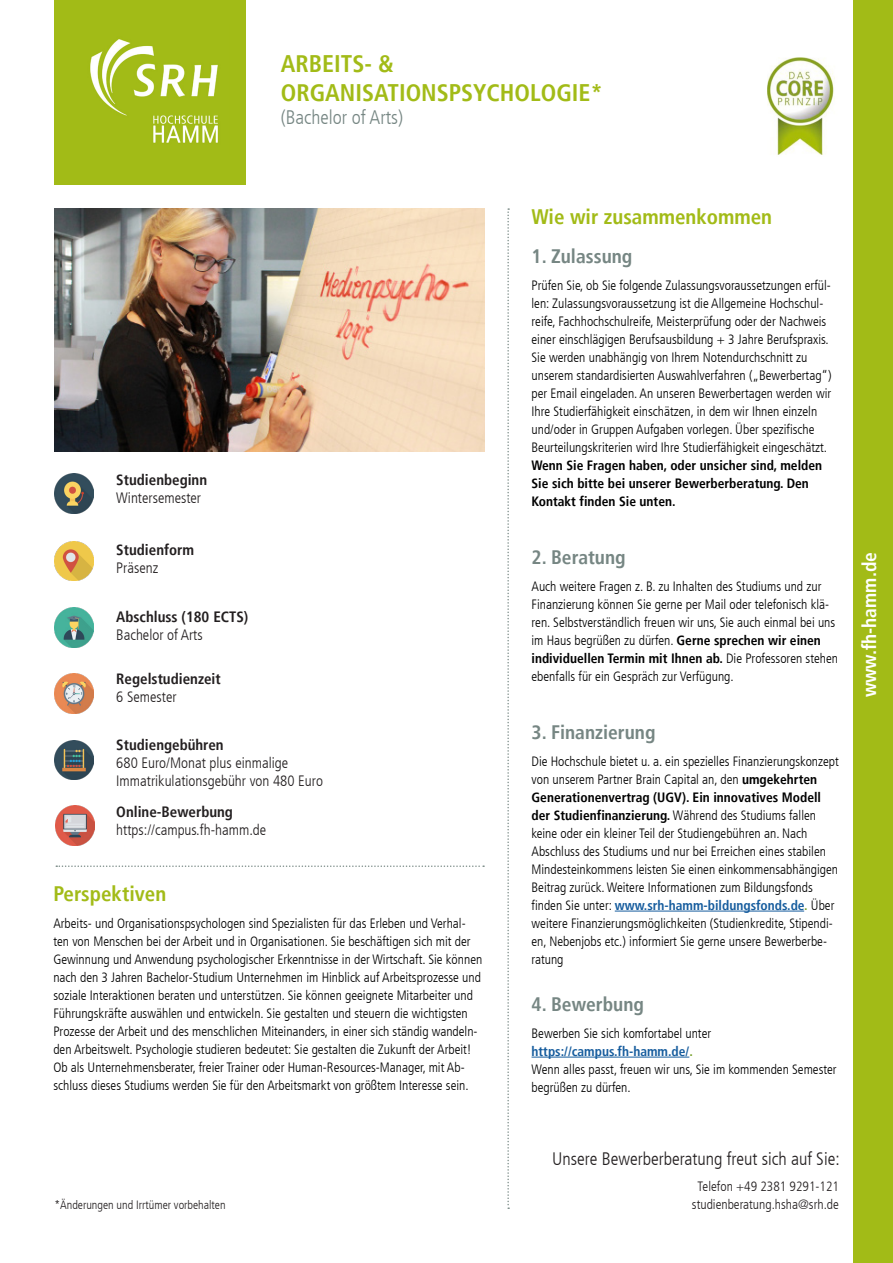
<style>
.page{position:relative;width:893px;height:1263px;background:#fff}
.page>*{position:absolute;margin:0;border:0;box-sizing:border-box;transform-origin:0 0}
.t1{font:700 condensed 24px "Frutiger LT";color:#a2bb17}
.t2{font:700 condensed 21px "Frutiger LT";color:#a2bb17}
.t3{font:700 condensed 19.5px "Frutiger LT";color:#768683}
.t4{font:300 condensed 19.5px "Frutiger LT";color:#768683}
.t5{font:700 condensed 19.5px "Frutiger LT";color:#fff}
.t6{font:300 condensed 18px "Frutiger LT";color:#231f20}
.t7{font:300 condensed 15px/18px "Frutiger LT";color:#231f20}
.t8{font:700 condensed 15px/18px "Frutiger LT";color:#231f20}
.t9{font:300 condensed 13.5px/18px "Frutiger LT";color:#000001}
.t10{font:300 condensed 13.5px "Frutiger LT";color:#231f20}
.t11{font:300 condensed 12px "Frutiger LT";color:#231f20}
.s1{font-weight:300}
.s2{font-weight:700}
.s3{font-weight:700;color:#175d9e}
.s4{font-weight:700;color:#78a22d}
</style>
<div class="page">
<div style="left:54px;top:0;width:192px;height:185px;background:#a2bb17"></div>
<svg style="left:56px;top:865px;width:428px;height:2px"></svg>
<hr style="left:615px;top:911px;width:189px;height:1px;background:#175d9e">
<hr style="left:531px;top:1057px;width:158px;height:1px;background:#175d9e">
<svg style="left:507px;top:208px;width:2px;height:1001px"></svg>
<img style="left:54px;top:208px;width:431px;height:243px">
<img style="left:54px;top:474px;width:40px;height:39px">
<img style="left:54px;top:541px;width:40px;height:40px">
<img style="left:54px;top:608px;width:40px;height:39px">
<img style="left:54px;top:674px;width:40px;height:39px">
<img style="left:54px;top:740px;width:40px;height:40px">
<img style="left:55px;top:805px;width:40px;height:40px">
<img style="left:90px;top:39px;width:128px;height:104px">
<div style="left:853px;top:0;width:40px;height:1263px;background:#a2bb17"></div>
<img style="left:767px;top:57px;width:68px;height:98px">
<p class="t1" style="left:281px;top:49px;width:114px">ARBEITS- &amp;</p>
<p class="t1" style="left:281px;top:78px;width:324px">ORGANISATIONSPSYCHOLOGIE*</p>
<p class="t4" style="left:281px;top:106px;width:124px">(Bachelor of Arts)</p>
<p class="t8" style="left:116px;top:471px;width:92px">Studienbeginn</p>
<p class="t7" style="left:116px;top:489px;width:86px">Wintersemester</p>
<p class="t8" style="left:116px;top:541px;width:79px">Studienform<br><span class="s1">Präsenz</span></p>
<p class="t8" style="left:116px;top:608px;width:134px">Abschluss (180 ECTS)<br><span class="s1">Bachelor of Arts</span></p>
<p class="t8" style="left:116px;top:670px;width:106px">Regelstudienzeit<br><span class="s1">6 Semester</span></p>
<p class="t8" style="left:116px;top:736px;width:109px">Studiengebühren</p>
<p class="t7" style="left:116px;top:754px;width:208px">680 Euro/Monat plus einmalige<br>Immatrikulationsgebühr von 480 Euro</p>
<p class="t7" style="left:116px;top:803px;width:151px"><span class="s2">Online-Bewerbung </span>https://campus.fh-hamm.de</p>
<p class="t2" style="left:53px;top:881px;width:114px">Perspektiven</p>
<p class="t9" style="left:53px;top:914px;width:431px">Arbeits- und Organisationspsychologen sind Spezialisten für das Erleben und Verhal&shy;ten von Menschen bei der Arbeit und in Organisationen. Sie beschäftigen sich mit der Gewinnung und Anwendung psychologischer Erkenntnisse in der Wirtschaft. Sie können nach den 3 Jahren Bachelor-Studium Unternehmen im Hinblick auf Arbeitsprozesse und soziale Interaktionen beraten und unterstützen. Sie können geeignete Mitarbeiter und Führungskräfte auswählen und entwickeln. Sie gestalten und steuern die wichtigsten Prozesse der Arbeit und des menschlichen Miteinanders, in einer sich ständig wandeln&shy;den Arbeitswelt. Psychologie studieren bedeutet: Sie gestalten die Zukunft der Arbeit!<br>Ob als Unternehmensberater, freier Trainer oder Human-Resources-Manager, mit Ab&shy;schluss dieses Studiums werden Sie für den Arbeitsmarkt von größtem Interesse sein.</p>
<p class="t2" style="left:531px;top:204px;width:242px">Wie wir zusammenkommen</p>
<p class="t3" style="left:531px;top:245px;width:102px">1. Zulassung</p>
<p class="t9" style="left:531px;top:276px;width:301px">Prüfen Sie, ob Sie folgende Zulassungsvoraussetzungen erfül&shy;len: Zulassungsvoraussetzung ist die Allgemeine Hochschul&shy;reife, Fachhochschulreife, Meisterprüfung oder der Nachweis einer einschlägigen Berufsausbildung + 3 Jahre Berufspraxis.<br>Sie werden unabhängig von Ihrem Notendurchschnitt zu unserem standardisierten Auswahlverfahren („Bewerbertag“) per Email eingeladen. An unseren Bewerbertagen werden wir Ihre Studierfähigkeit einschätzen, in dem wir Ihnen einzeln und/oder in Gruppen Aufgaben vorlegen. Über spezifische Beurteilungskriterien wird Ihre Studierfähigkeit eingeschätzt.<br><span class="s2">Wenn Sie Fragen haben, oder unsicher sind, melden Sie sich bitte bei unserer Bewerberberatung. Den Kontakt finden Sie unten.</span></p>
<p class="t3" style="left:531px;top:546px;width:96px">2. Beratung</p>
<p class="t9" style="left:531px;top:577px;width:308px">Auch weitere Fragen z. B. zu Inhalten des Studiums und zur Finanzierung können Sie gerne per Mail oder telefonisch klä&shy;ren. Selbstverständlich freuen wir uns, Sie auch einmal bei uns im Haus begrüßen zu dürfen. <span class="s2">Gerne sprechen wir einen individuellen Termin mit Ihnen ab.</span> Die Professoren stehen ebenfalls für ein Gespräch zur Verfügung.</p>
<p class="t3" style="left:531px;top:721px;width:125px">3. Finanzierung</p>
<p class="t9" style="left:531px;top:752px;width:309px">Die Hochschule bietet u. a. ein spezielles Finanzierungskonzept von unserem Partner Brain Capital an, den <span class="s2">umgekehrten Generationenvertrag (UGV). Ein innovatives Modell der Studienfinanzierung.</span> Während des Studiums fallen keine oder ein kleiner Teil der Studiengebühren an. Nach Abschluss des Studiums und nur bei Erreichen eines stabilen Mindesteinkommens leisten Sie einen einkommensabhängigen Beitrag zurück. Weitere Informationen zum Bildungsfonds finden Sie unter: <span class="s3">www.srh-hamm-bildungsfonds.de</span><span class="s4">.</span> Über weitere Finanzierungsmöglichkeiten (Studienkredite, Stipendi&shy;en, Nebenjobs etc.) informiert Sie gerne unsere Bewerberbe&shy;ratung</p>
<p class="t3" style="left:531px;top:993px;width:114px">4. Bewerbung</p>
<p class="t9" style="left:531px;top:1024px;width:307px">Bewerben Sie sich komfortabel unter <span class="s3">https://campus.fh-hamm.de/</span><span class="s4">.<br></span>Wenn alles passt, freuen wir uns, Sie im kommenden Semester begrüßen zu dürfen.</p>
<p class="t6" style="left:552px;top:1148px;width:289px">Unsere Bewerberberatung freut sich auf Sie:</p>
<p class="t10" style="left:698px;top:1179px;width:143px">Telefon +49 2381 9291-121</p>
<p class="t11" style="left:54px;top:1198px;width:173px">*Änderungen und Irrtümer vorbehalten</p>
<p class="t10" style="left:692px;top:1197px;width:149px">studienberatung.hsha@srh.de</p>
<p class="t5" style="left:858px;top:697px;width:147px;rotate:-90deg">www.fh-hamm.de</p>
</div>
